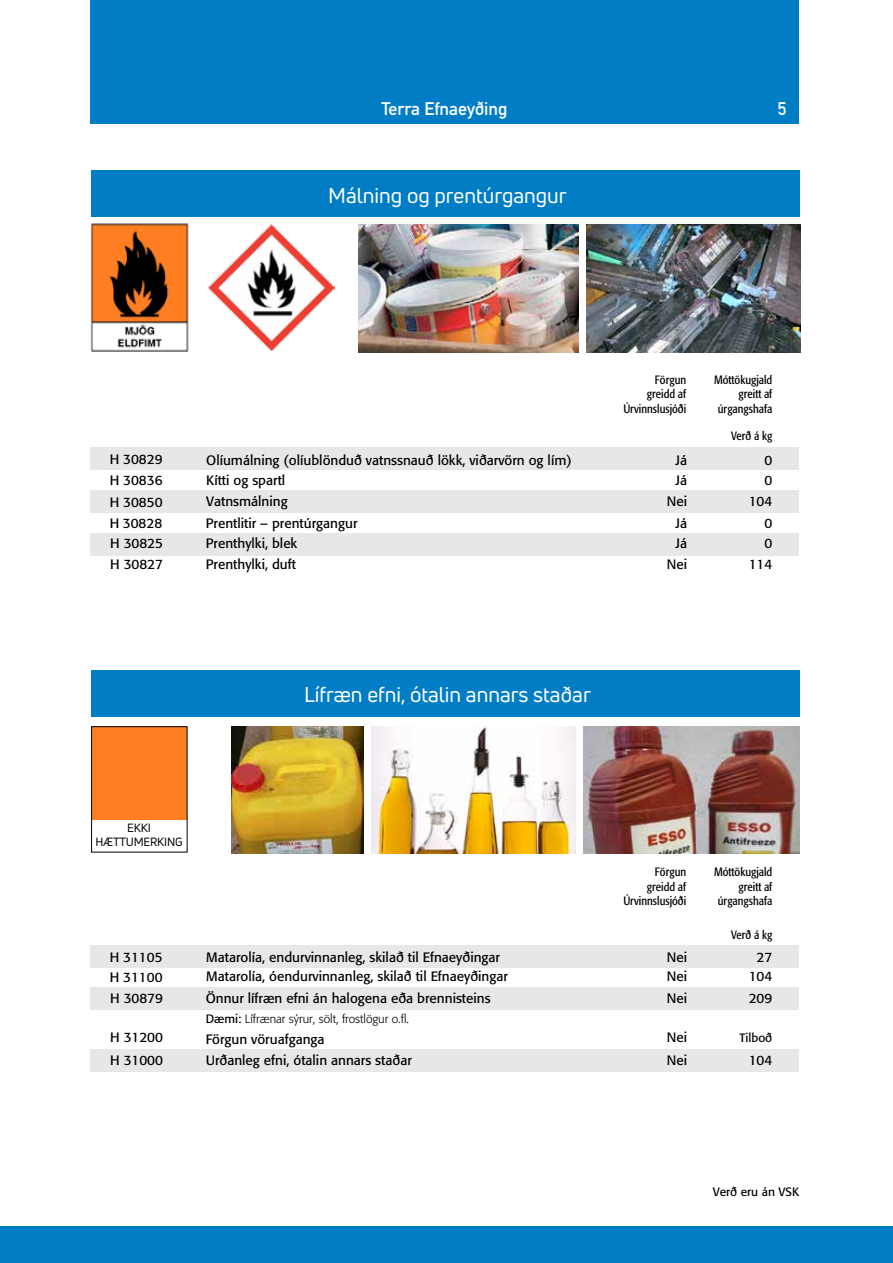
<style>
.page{position:relative;width:893px;height:1263px;background:#fff}
.page>*{position:absolute;margin:0;border:0;box-sizing:border-box;transform-origin:0 0}
.t1{font:21px "Uni Neue";color:#fff}
.t2{font:18px "DIN Mittelschrift";color:#fff}
.t3{font:13.5px/21px "Formata";color:#000}
.t4{font:condensed 12px/14.4px "Formata";color:#000;text-align:right}
.t5{font:300 12px "Formata";color:#000}
.t6{font:12px "Formata";color:#000}
.t7{font:11.7px/14.1px "Uni Neue";letter-spacing:-.015em;color:#000;text-align:center}
.s1{font-weight:400}
</style>
<div class="page">
<div style="left:0;top:1226px;width:893px;height:37px;background:#007dc5"></div>
<div style="left:90px;top:0;width:709px;height:123px;background:#007dc5"></div>
<div style="left:91px;top:170px;width:709px;height:47px;background:#007dc5"></div>
<div style="left:91px;top:670px;width:709px;height:46px;background:#007dc5"></div>
<div style="left:90px;top:448px;width:709px;height:22px;background:#e6e7e8"></div>
<div style="left:90px;top:490px;width:709px;height:23px;background:#e6e7e8"></div>
<div style="left:90px;top:533px;width:709px;height:22px;background:#e6e7e8"></div>
<div style="left:92px;top:727px;width:95px;height:93px;background:#ff7e22"></div>
<div style="left:91px;top:726px;width:96px;height:126px;border:1px solid #000"></div>
<div style="left:90px;top:945px;width:709px;height:22px;background:#e6e7e8"></div>
<div style="left:90px;top:988px;width:709px;height:22px;background:#e6e7e8"></div>
<div style="left:90px;top:1049px;width:709px;height:22px;background:#e6e7e8"></div>
<img style="left:90px;top:223px;width:99px;height:129px">
<img style="left:208px;top:224px;width:127px;height:127px">
<img style="left:358px;top:225px;width:220px;height:127px">
<img style="left:587px;top:224px;width:213px;height:128px">
<img style="left:232px;top:726px;width:132px;height:127px">
<img style="left:372px;top:726px;width:204px;height:127px">
<img style="left:583px;top:726px;width:216px;height:128px">
<h2 class="t2" style="left:381px;top:98px;width:128px">Terra Efnaeyðing</h2>
<h2 class="t2" style="left:778px;top:98px;width:10px">5</h2>
<h1 class="t1" style="left:328px;top:182px;width:240px">Málning og prentúrgangur</h1>
<p class="t4" style="left:623px;top:373px;width:64px">Förgun<br>greidd af<br>Úrvinnslusjóði</p>
<p class="t4" style="left:714px;top:373px;width:60px">Móttökugjald greitt af úrgangshafa</p>
<p class="t4" style="left:731px;top:429px;width:42px">Verð á kg</p>
<p class="t3" style="left:110px;top:449px;width:55px;text-align:justify">H 30829<br>H 30836<br>H 30850<br>H 30828<br>H 30825<br>H 30827</p>
<p class="t3" style="left:206px;top:449px;width:367px">Olíumálning (olíublönduð vatnssnauð lökk, viðarvörn og lím)</p>
<p class="t3" style="left:675px;top:449px;width:13px">Já</p>
<p class="t3" style="left:764px;top:449px;width:9px">0</p>
<p class="t3" style="left:749px;top:491px;width:25px;line-height:21.5px;text-align:right">104<br>0</p>
<p class="t3" style="left:749px;top:532px;width:25px;text-align:right">0<br>114</p>
<p class="t3" style="left:206px;top:470px;width:81px">Kítti og spartl</p>
<p class="t3" style="left:764px;top:469px;width:9px">0</p>
<p class="t3" style="left:206px;top:491px;width:153px">Vatnsmálning<br>Prentlitir – prentúrgangur<br>Prenthylki, blek<br>Prenthylki, duft</p>
<p class="t3" style="left:675px;top:469px;width:13px">Já</p>
<p class="t3" style="left:667px;top:491px;width:22px;line-height:21.5px;text-align:right">Nei<br>Já</p>
<p class="t3" style="left:667px;top:532px;width:22px;text-align:right">Já<br>Nei</p>
<p class="t7" style="left:95px;top:820px;width:89px">EKKI<br>HÆTTUMERKING</p>
<h1 class="t1" style="left:304px;top:682px;width:288px">Lífræn efni, ótalin annars staðar</h1>
<p class="t4" style="left:623px;top:865px;width:64px">Förgun<br>greidd af<br>Úrvinnslusjóði</p>
<p class="t4" style="left:714px;top:865px;width:60px">Móttökugjald greitt af úrgangshafa</p>
<p class="t4" style="left:731px;top:927px;width:42px">Verð á kg</p>
<p class="t3" style="left:110px;top:946px;width:54px">H 31105</p>
<p class="t3" style="left:206px;top:947px;width:295px">Matarolía, endurvinnanleg, skilað til Efnaeyðingar</p>
<p class="t3" style="left:667px;top:947px;width:22px">Nei</p>
<p class="t3" style="left:757px;top:947px;width:17px">27</p>
<p class="t3" style="left:110px;top:967px;width:55px">H 31100<br>H 30879</p>
<p class="t3" style="left:110px;top:1026px;width:54px;line-height:22.8px">H 31200<br>H 31000</p>
<p class="t3" style="left:206px;top:965px;width:304px;line-height:22px">Matarolía, óendurvinnanleg, skilað til Efnaeyðingar<br>Önnur lífræn efni án halogena eða brennisteins</p>
<p class="t5" style="left:206px;top:1011px;width:205px"><span class="s1">Dæmi:</span> Lífrænar sýrur, sölt, frostlögur o.fl.</p>
<p class="t3" style="left:206px;top:1028px;width:208px;line-height:21.8px">Förgun vöruafganga<br>Urðanleg efni, ótalin annars staðar</p>
<p class="t3" style="left:667px;top:966px;width:22px;line-height:21.5px">Nei<br>Nei</p>
<p class="t3" style="left:667px;top:1026px;width:22px;line-height:22.8px">Nei<br>Nei</p>
<p class="t3" style="left:749px;top:966px;width:25px;line-height:21.5px">104<br>209</p>
<p class="t6" style="left:739px;top:1030px;width:34px">Tilboð</p>
<p class="t3" style="left:749px;top:1049px;width:25px">104</p>
<p class="t6" style="left:713px;top:1184px;width:88px">Verð eru án VSK</p>
</div>
